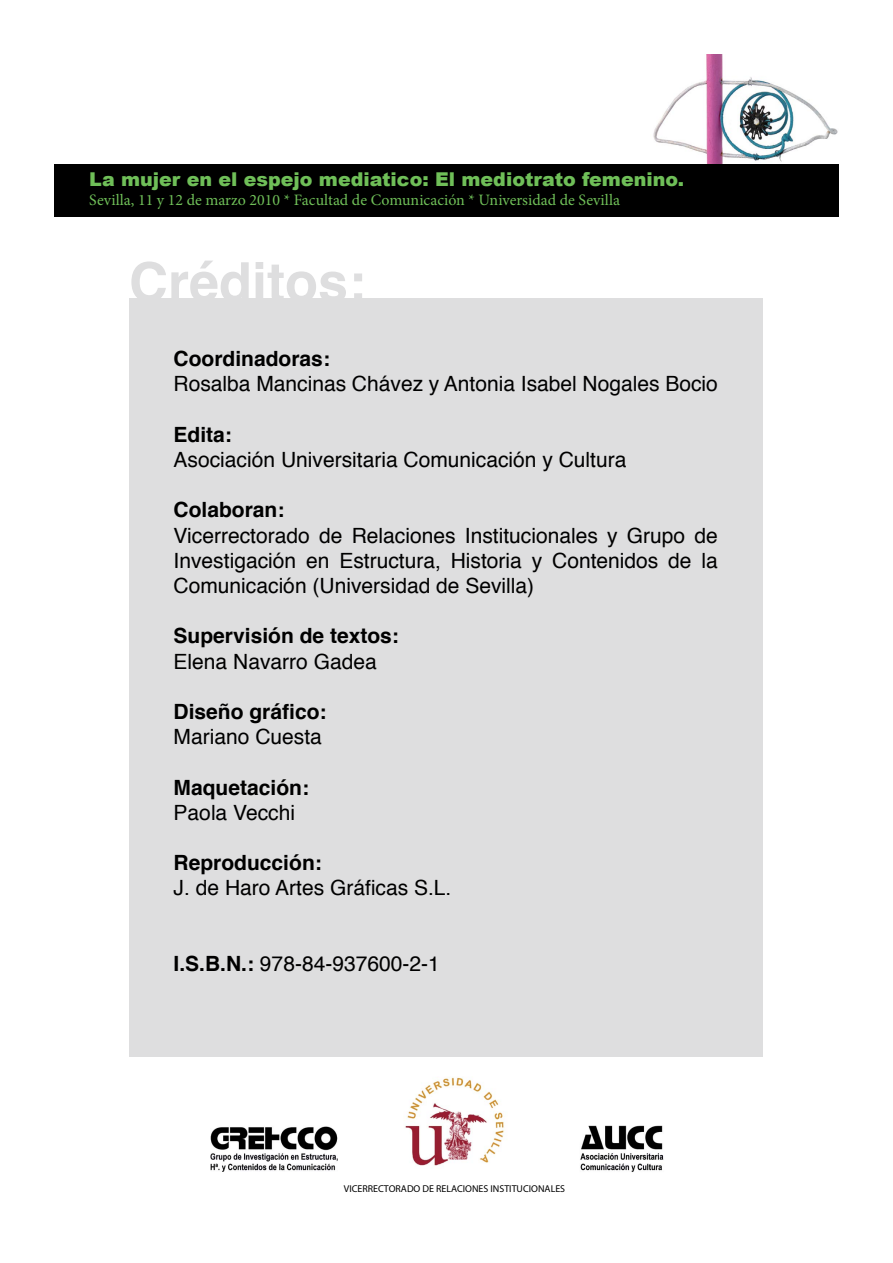
<style>
.page{position:relative;width:893px;height:1263px;background:#fff}
.page>*{position:absolute;margin:0;border:0;box-sizing:border-box;transform-origin:0 0}
.t1{font:700 54px "Helvetica";color:#dededf}
.t2{font:21px/25.2px "Helvetica";color:#000;text-align:justify}
.t3{font:700 21px "Helvetica";color:#000}
.t4{font:900 19.05px "Arial";color:#6fbf58}
.t5{font:15.9px "Minion Pro";color:#6fbf58}
.t6{font:9.9px "Myriad Pro";color:#000}
.s1{font-weight:700}
</style>
<div class="page">
<div style="left:129px;top:298px;width:634px;height:759px;background:#dededf"></div>
<img style="left:653px;top:54px;width:185px;height:110px">
<div style="left:54px;top:164px;width:785px;height:53px;background:#000"></div>
<img style="left:405px;top:1077px;width:99px;height:89px">
<img style="left:210px;top:1126px;width:128px;height:46px">
<img style="left:580px;top:1125px;width:84px;height:47px">
<p class="t4" style="left:89px;top:165px;width:596px">La mujer en el espejo mediatico: El mediotrato femenino.</p>
<p class="t5" style="left:89px;top:189px;width:532px">Sevilla, 11 y 12 de marzo 2010 * Facultad de Comunicación * Universidad de Sevilla</p>
<p class="t1" style="left:129px;top:238px;width:239px">Créditos:</p>
<p class="t3" style="left:174px;top:342px;width:158px">Coordinadoras:</p>
<p class="t2" style="left:174px;top:372px;width:546px">Rosalba Mancinas Chávez y Antonia Isabel Nogales Bocio</p>
<p class="t3" style="left:174px;top:417px;width:60px">Edita:</p>
<p class="t2" style="left:174px;top:448px;width:454px">Asociación Universitaria Comunicación y Cultura</p>
<p class="t3" style="left:174px;top:493px;width:112px">Colaboran:</p>
<p class="t2" style="left:174px;top:523px;width:546px">Vicerrectorado de Relaciones Institucionales y Grupo de Investigación en Estructura, Historia y Contenidos de la Comunicación (Universidad de Sevilla)</p>
<p class="t3" style="left:174px;top:619px;width:227px">Supervisión de textos:</p>
<p class="t2" style="left:174px;top:649px;width:205px">Elena Navarro Gadea</p>
<p class="t3" style="left:174px;top:695px;width:154px">Diseño gráfico:</p>
<p class="t2" style="left:174px;top:725px;width:150px">Mariano Cuesta</p>
<p class="t3" style="left:174px;top:770px;width:137px">Maquetación:</p>
<p class="t2" style="left:174px;top:800px;width:123px">Paola Vecchi</p>
<p class="t3" style="left:174px;top:846px;width:150px">Reproducción:</p>
<p class="t2" style="left:174px;top:876px;width:279px">J. de Haro Artes Gráficas S.L.</p>
<p class="t2" style="left:174px;top:952px;width:268px"><span class="s1">I.S.B.N.:</span> 978-84-937600-2-1</p>
<p class="t6" style="left:344px;top:1182px;width:223px">VICERRECTORADO DE RELACIONES INSTITUCIONALES</p>
</div>
